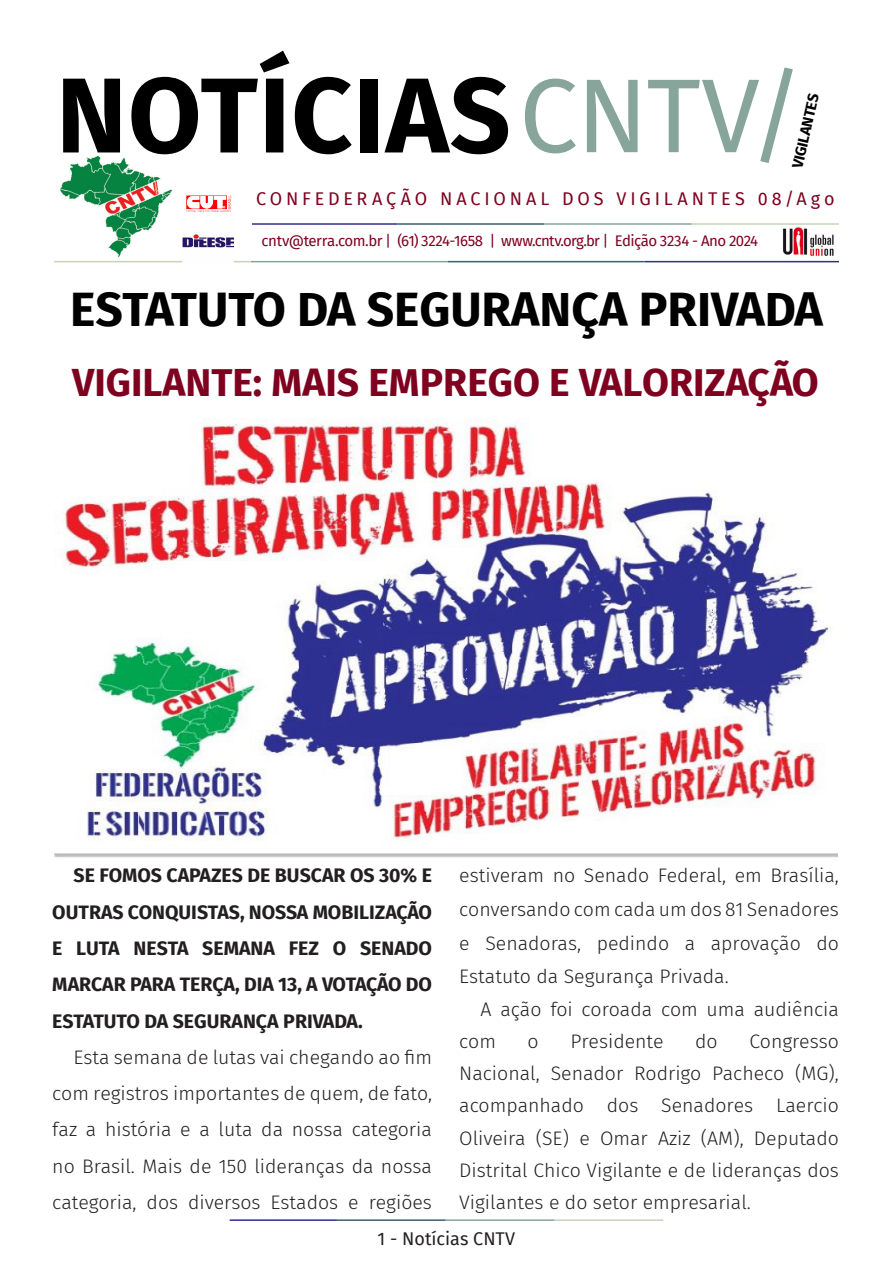
<style>
.page{position:relative;width:893px;height:1263px;background:#fff}
.page>*{position:absolute;margin:0;border:0;box-sizing:border-box;transform-origin:0 0}
.t1{font:700 106.5px "Fira Sans";letter-spacing:.01em;color:#000}
.t2{font:700 48px "Fira Sans";color:#000001}
.t3{font:700 39px "Fira Sans";color:#7e0220}
.t4{font:300 19.5px/32.2px "Fira Sans";color:#231f20;text-align:justify}
.t5{font:700 19.5px/36.3px "Fira Sans";color:#231f20;text-align:justify}
.t6{font:18px "Fira Sans";letter-spacing:.215em;color:#7e0220}
.t7{font:18px "Fira Sans";color:#231f20}
.t8{font:15px "Fira Sans";letter-spacing:-.035em;color:#7e0220}
.t9{font:700 15px "Fira Sans";color:#000001}
.s1{font-weight:400;font-size:105px;color:#87a59a}
</style>
<div class="page">
<hr style="left:230px;top:1219px;width:107px;height:2px;background:#2f3088">
<hr style="left:337px;top:1219px;width:109px;height:2px;background:#3a5f6d">
<hr style="left:446px;top:1219px;width:109px;height:2px;background:#87a59a">
<hr style="left:555px;top:1219px;width:108px;height:2px;background:#c6d5b7">
<img style="left:782px;top:227px;width:54px;height:34px">
<hr style="left:252px;top:223px;width:145px;height:2px;background:#2f3088">
<hr style="left:397px;top:223px;width:147px;height:2px;background:#3a5f6d">
<hr style="left:544px;top:223px;width:148px;height:2px;background:#87a59a">
<hr style="left:692px;top:223px;width:147px;height:2px;background:#c6d5b7">
<hr style="left:645px;top:261px;width:194px;height:1px;background:#2f3088">
<hr style="left:448px;top:261px;width:197px;height:1px;background:#3a5f6d">
<hr style="left:251px;top:261px;width:197px;height:1px;background:#87a59a">
<hr style="left:54px;top:261px;width:197px;height:1px;background:#c6d5b7">
<img style="left:61px;top:157px;width:110px;height:100px">
<img style="left:186px;top:195px;width:45px;height:17px">
<img style="left:183px;top:234px;width:51px;height:28px">
<img style="left:54px;top:419px;width:783px;height:439px">
<p class="t1" style="left:56px;top:26px;width:749px">NOTÍCIAS<span class="s1">CNTV/</span></p>
<p class="t9" style="left:785px;top:165px;width:77px;rotate:-77deg">VIGILANTES</p>
<p class="t6" style="left:256px;top:185px;width:580px">CONFEDERAÇÃO NACIONAL DOS VIGILANTES 08/Ago</p>
<p class="t8" style="left:262px;top:230px;width:498px">cntv@terra.com.br | (61) 3224-1658 | www.cntv.org.br | Edição 3234 - Ano 2024</p>
<p class="t2" style="left:70px;top:269px;width:754px">ESTATUTO DA SEGURANÇA PRIVADA</p>
<p class="t3" style="left:72px;top:350px;width:748px">VIGILANTE: MAIS EMPREGO E VALORIZAÇÃO</p>
<p class="t5" style="left:52px;top:856px;width:381px;text-indent:21px">SE FOMOS CAPAZES DE BUSCAR OS 30% E OUTRAS CONQUISTAS, NOSSA MOBILIZAÇÃO E LUTA NESTA SEMANA FEZ O SENADO MARCAR PARA TERÇA, DIA 13, A VOTAÇÃO DO ESTATUTO DA SEGURANÇA PRIVADA.</p>
<p class="t4" style="left:52px;top:1039px;width:381px;line-height:36.3px;text-indent:21px">Esta semana de lutas vai chegando ao fim com registros importantes de quem, de fato, faz a história e a luta da nossa categoria no Brasil. Mais de 150 lideranças da nossa categoria, dos diversos Estados e regiões</p>
<p class="t4" style="left:459px;top:858px;width:381px;line-height:33.8px">estiveram no Senado Federal, em Brasília, conversando com cada um dos 81 Senadores e Senadoras, pedindo a aprovação do Estatuto da Segurança Privada.</p>
<p class="t4" style="left:459px;top:993px;width:381px;text-indent:21px">A ação foi coroada com uma audiência com</p>
<p class="t4" style="left:528px;top:1025px;width:13px">o</p>
<p class="t4" style="left:570px;top:1025px;width:95px">Presidente</p>
<p class="t4" style="left:695px;top:1025px;width:24px">do</p>
<p class="t4" style="left:459px;top:1025px;width:381px;text-indent:290px">Congresso Nacional, Senador Rodrigo Pacheco (MG), acompanhado dos Senadores Laercio Oliveira (SE) e Omar Aziz (AM), Deputado Distrital Chico Vigilante e de lideranças dos Vigilantes e do setor empresarial.</p>
<p class="t7" style="left:378px;top:1225px;width:139px">1 - Notícias CNTV</p>
</div>
